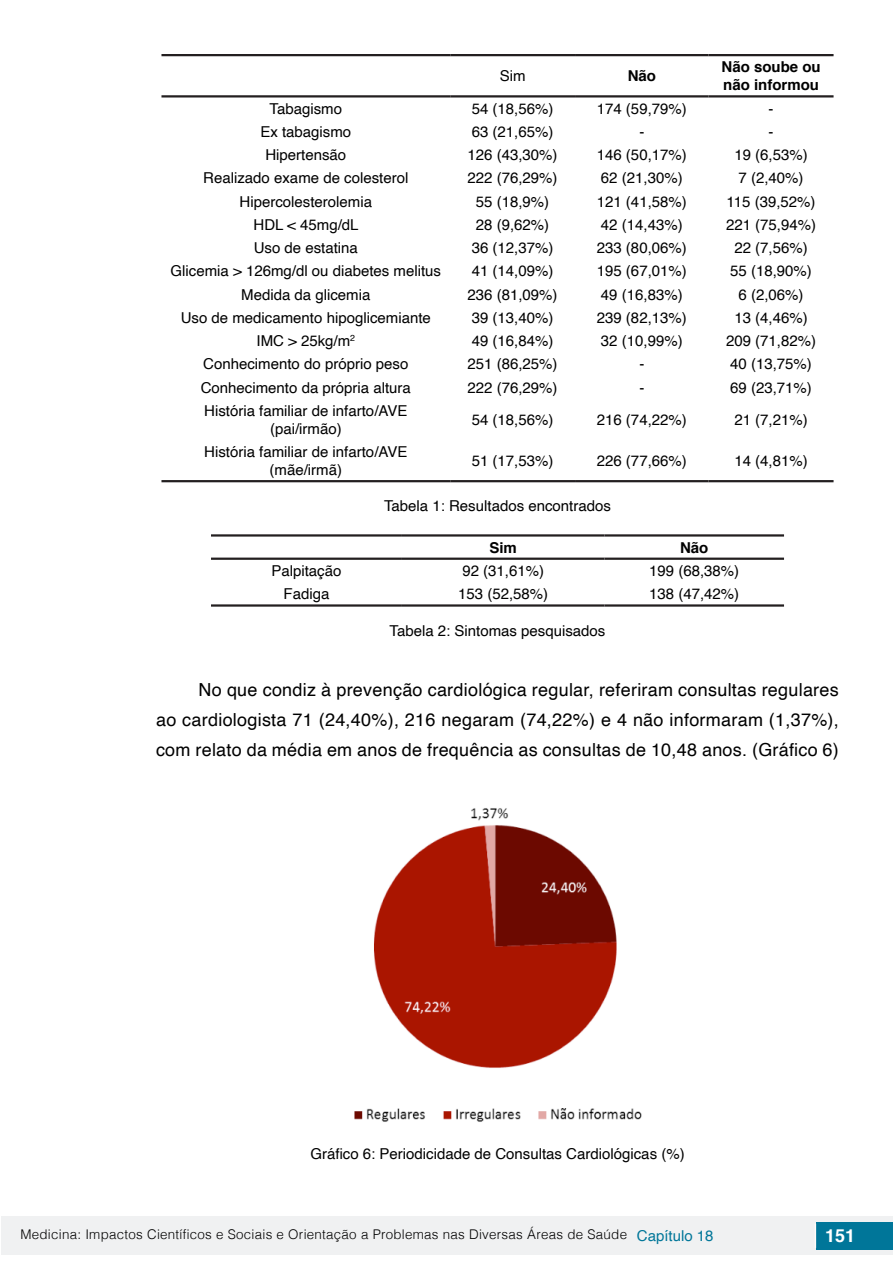
<style>
.page{position:relative;width:893px;height:1263px;background:#fff}
.page>*{position:absolute;margin:0;border:0;box-sizing:border-box;transform-origin:0 0}
.txt{font:18px/30px "Helvetica";letter-spacing:.015em;color:#000;text-align:justify}
.t1{font:700 18px "Helvetica";color:#fff}
.tab_centro{font:15px "Helvetica";color:#000}
.info_tab_gra_imag{font:15px "Helvetica";color:#000}
.tab_centro-2{font:700 15px/18px "Helvetica";color:#000}
.t2{font:300 13.35px "Helvetica";letter-spacing:.02em;color:#000}
.s1{font-weight:400;font-size:15px;color:#007699}
</style>
<div class="page">
<div style="left:1px;top:1216px;width:891px;height:38px;background:#f0f1f2"></div>
<div style="left:816px;top:1222px;width:77px;height:27px;background:#007699"></div>
<svg style="left:815px;top:1224px;width:1px;height:24px"></svg>
<hr style="left:161px;top:54px;width:289px;height:2px;background:#231f20">
<hr style="left:450px;top:54px;width:125px;height:2px;background:#231f20">
<hr style="left:575px;top:54px;width:134px;height:2px;background:#231f20">
<hr style="left:709px;top:54px;width:124px;height:2px;background:#231f20">
<hr style="left:161px;top:95px;width:289px;height:3px;background:#231f20">
<hr style="left:450px;top:95px;width:125px;height:3px;background:#231f20">
<hr style="left:575px;top:95px;width:134px;height:3px;background:#231f20">
<hr style="left:709px;top:95px;width:124px;height:3px;background:#231f20">
<hr style="left:161px;top:480px;width:289px;height:2px;background:#231f20">
<hr style="left:450px;top:480px;width:125px;height:2px;background:#231f20">
<hr style="left:575px;top:480px;width:134px;height:2px;background:#231f20">
<hr style="left:709px;top:480px;width:124px;height:2px;background:#231f20">
<hr style="left:211px;top:604px;width:191px;height:3px;background:#231f20">
<hr style="left:402px;top:604px;width:202px;height:3px;background:#231f20">
<hr style="left:604px;top:604px;width:180px;height:3px;background:#231f20">
<hr style="left:211px;top:534px;width:191px;height:3px;background:#231f20">
<hr style="left:402px;top:534px;width:202px;height:3px;background:#231f20">
<hr style="left:604px;top:534px;width:180px;height:3px;background:#231f20">
<hr style="left:211px;top:558px;width:191px;height:2px;background:#231f20">
<hr style="left:402px;top:558px;width:202px;height:2px;background:#231f20">
<hr style="left:604px;top:558px;width:180px;height:2px;background:#231f20">
<img style="left:354px;top:808px;width:288px;height:314px">
<p class="tab_centro" style="left:500px;top:65px;width:27px">Sim</p>
<p class="tab_centro-2" style="left:628px;top:67px;width:30px">Não</p>
<p class="tab_centro-2" style="left:721px;top:58px;width:101px">Não soube ou não informou</p>
<p class="tab_centro" style="left:270px;top:97px;width:74px">Tabagismo</p>
<p class="tab_centro" style="left:472px;top:97px;width:83px">54 (18,56%)</p>
<p class="tab_centro" style="left:597px;top:97px;width:92px">174 (59,79%)</p>
<p class="tab_centro" style="left:769px;top:97px;width:6px">-</p>
<p class="tab_centro" style="left:260px;top:120px;width:92px">Ex tabagismo</p>
<p class="tab_centro" style="left:472px;top:120px;width:83px">63 (21,65%)</p>
<p class="tab_centro" style="left:639px;top:120px;width:6px">-</p>
<p class="tab_centro" style="left:769px;top:120px;width:6px">-</p>
<p class="tab_centro" style="left:265px;top:143px;width:82px">Hipertensão</p>
<p class="tab_centro" style="left:468px;top:143px;width:92px">126 (43,30%)</p>
<p class="tab_centro" style="left:597px;top:143px;width:92px">146 (50,17%)</p>
<p class="tab_centro" style="left:734px;top:143px;width:75px">19 (6,53%)</p>
<p class="tab_centro" style="left:203px;top:167px;width:207px">Realizado exame de colesterol</p>
<p class="tab_centro" style="left:468px;top:167px;width:92px">222 (76,29%)</p>
<p class="tab_centro" style="left:601px;top:167px;width:83px">62 (21,30%)</p>
<p class="tab_centro" style="left:739px;top:167px;width:67px">7 (2,40%)</p>
<p class="tab_centro" style="left:240px;top:190px;width:134px">Hipercolesterolemia</p>
<p class="tab_centro" style="left:476px;top:190px;width:75px">55 (18,9%)</p>
<p class="tab_centro" style="left:597px;top:190px;width:92px">121 (41,58%)</p>
<p class="tab_centro" style="left:727px;top:190px;width:90px">115 (39,52%)</p>
<p class="tab_centro" style="left:254px;top:213px;width:106px">HDL &lt; 45mg/dL</p>
<p class="tab_centro" style="left:476px;top:213px;width:75px">28 (9,62%)</p>
<p class="tab_centro" style="left:601px;top:213px;width:83px">42 (14,43%)</p>
<p class="tab_centro" style="left:726px;top:213px;width:92px">221 (75,94%)</p>
<p class="tab_centro" style="left:254px;top:236px;width:106px">Uso de estatina</p>
<p class="tab_centro" style="left:472px;top:236px;width:83px">36 (12,37%)</p>
<p class="tab_centro" style="left:597px;top:236px;width:92px">233 (80,06%)</p>
<p class="tab_centro" style="left:734px;top:236px;width:75px">22 (7,56%)</p>
<p class="tab_centro" style="left:171px;top:260px;width:272px">Glicemia &gt; 126mg/dl ou diabetes melitus</p>
<p class="tab_centro" style="left:472px;top:260px;width:83px">41 (14,09%)</p>
<p class="tab_centro" style="left:597px;top:260px;width:92px">195 (67,01%)</p>
<p class="tab_centro" style="left:730px;top:260px;width:83px">55 (18,90%)</p>
<p class="tab_centro" style="left:241px;top:283px;width:131px">Medida da glicemia</p>
<p class="tab_centro" style="left:468px;top:283px;width:92px">236 (81,09%)</p>
<p class="tab_centro" style="left:601px;top:283px;width:83px">49 (16,83%)</p>
<p class="tab_centro" style="left:739px;top:283px;width:67px">6 (2,06%)</p>
<p class="tab_centro" style="left:181px;top:306px;width:252px">Uso de medicamento hipoglicemiante</p>
<p class="tab_centro" style="left:472px;top:306px;width:83px">39 (13,40%)</p>
<p class="tab_centro" style="left:597px;top:306px;width:92px">239 (82,13%)</p>
<p class="tab_centro" style="left:734px;top:306px;width:75px">13 (4,46%)</p>
<p class="tab_centro" style="left:257px;top:329px;width:100px">IMC &gt; 25kg/m<sup>2</sup></p>
<p class="tab_centro" style="left:472px;top:329px;width:83px">49 (16,84%)</p>
<p class="tab_centro" style="left:601px;top:329px;width:83px">32 (10,99%)</p>
<p class="tab_centro" style="left:726px;top:329px;width:92px">209 (71,82%)</p>
<p class="tab_centro" style="left:203px;top:353px;width:207px">Conhecimento do próprio peso</p>
<p class="tab_centro" style="left:468px;top:353px;width:92px">251 (86,25%)</p>
<p class="tab_centro" style="left:639px;top:353px;width:6px">-</p>
<p class="tab_centro" style="left:730px;top:353px;width:83px">40 (13,75%)</p>
<p class="tab_centro" style="left:201px;top:376px;width:212px">Conhecimento da própria altura</p>
<p class="tab_centro" style="left:468px;top:376px;width:92px">222 (76,29%)</p>
<p class="tab_centro" style="left:639px;top:376px;width:6px">-</p>
<p class="tab_centro" style="left:730px;top:376px;width:83px">69 (23,71%)</p>
<p class="tab_centro" style="left:204px;top:399px;width:205px">História familiar de infarto/AVE</p>
<p class="tab_centro" style="left:270px;top:417px;width:73px">(pai/irmão)</p>
<p class="tab_centro" style="left:472px;top:408px;width:83px">54 (18,56%)</p>
<p class="tab_centro" style="left:597px;top:408px;width:92px">216 (74,22%)</p>
<p class="tab_centro" style="left:734px;top:408px;width:75px">21 (7,21%)</p>
<p class="tab_centro" style="left:204px;top:440px;width:205px">História familiar de infarto/AVE</p>
<p class="tab_centro" style="left:270px;top:458px;width:74px">(mãe/irmã)</p>
<p class="tab_centro" style="left:472px;top:449px;width:83px">51 (17,53%)</p>
<p class="tab_centro" style="left:597px;top:449px;width:92px">226 (77,66%)</p>
<p class="tab_centro" style="left:734px;top:449px;width:75px">14 (4,81%)</p>
<p class="info_tab_gra_imag" style="left:384px;top:494px;width:228px">Tabela 1: Resultados encontrados</p>
<p class="tab_centro-2" style="left:489px;top:539px;width:29px">Sim</p>
<p class="tab_centro-2" style="left:680px;top:539px;width:30px">Não</p>
<p class="tab_centro" style="left:271px;top:559px;width:72px">Palpitação</p>
<p class="tab_centro" style="left:462px;top:559px;width:83px">92 (31,61%)</p>
<p class="tab_centro" style="left:649px;top:559px;width:92px">199 (68,38%)</p>
<p class="tab_centro" style="left:284px;top:582px;width:47px">Fadiga</p>
<p class="tab_centro" style="left:458px;top:582px;width:92px">153 (52,58%)</p>
<p class="tab_centro" style="left:649px;top:582px;width:92px">138 (47,42%)</p>
<p class="info_tab_gra_imag" style="left:389px;top:619px;width:217px">Tabela 2: Sintomas pesquisados</p>
<p class="txt" style="left:156px;top:675px;width:684px;text-indent:43px">No que condiz à prevenção cardiológica regular, referiram consultas regulares ao cardiologista 71 (24,40%), 216 negaram (74,22%) e 4 não informaram (1,37%), com relato da média em anos de frequência as consultas de 10,48 anos. (Gráfico 6)</p>
<p class="info_tab_gra_imag" style="left:310px;top:1142px;width:376px">Gráfico 6: Periodicidade de Consultas Cardiológicas (%)</p>
<p class="t2" style="left:20px;top:1223px;width:695px">Medicina: Impactos Científicos e Sociais e Orientação a Problemas nas Diversas Áreas de Saúde <span class="s1">Capítulo 18</span></p>
<p class="t1" style="left:825px;top:1221px;width:32px">151</p>
</div>
